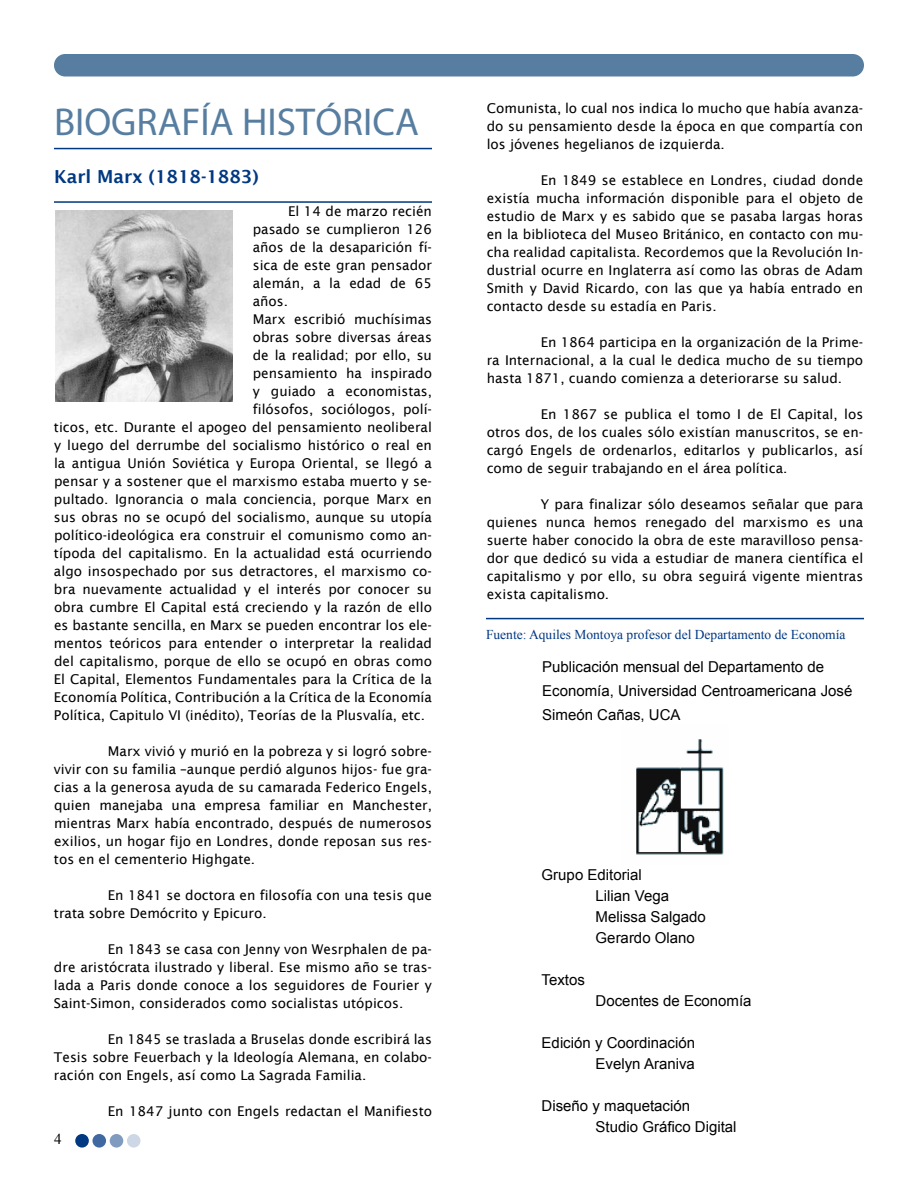
<style>
.page{position:relative;width:918px;height:1188px;background:#fff}
.page>*{position:absolute;margin:0;border:0;box-sizing:border-box;transform-origin:0 0}
.t1{font:39px "Myriad";color:#577ea0}
.t2{font:600 18px "Lucida Sans";color:#003882}
.t3{font:15px/21px "Arial";color:#000}
.t4{font:13.5px/18px "Lucida Sans";color:#000;text-align:justify}
.t5{font:13.5px "Times New Roman";color:#003882}
</style>
<div class="page">
<div style="left:75px;top:1134px;width:14px;height:14px;background:#003882;border-radius:50%"></div>
<svg style="left:92px;top:1134px;width:14px;height:14px"></svg>
<div style="left:110px;top:1134px;width:13px;height:14px;background:#809bc0;border-radius:50%"></div>
<div style="left:127px;top:1134px;width:14px;height:14px;background:#cdd7e6;border-radius:50%"></div>
<div style="left:54px;top:54px;width:810px;height:22px;background:#577ea0;border-radius:11px"></div>
<hr style="left:486px;top:618px;width:378px;height:1px;background:#003882">
<img style="left:636px;top:739px;width:88px;height:116px">
<hr style="left:54px;top:148px;width:378px;height:1px;background:#003882">
<hr style="left:54px;top:201px;width:378px;height:2px;background:#003882">
<img style="left:55px;top:210px;width:177px;height:192px">
<h1 class="t1" style="left:54px;top:102px;width:367px">BIOGRAFÍA HISTÓRICA</h1>
<h2 class="t2" style="left:54px;top:166px;width:206px">Karl Marx (1818-1883)</h2>
<p class="t4" style="left:288px;top:202px;width:145px">El 14 de marzo recién</p>
<p class="t4" style="left:253px;top:220px;width:181px">pasado se cumplieron 126</p>
<p class="t4" style="left:253px;top:238px;width:181px">años de la desaparición fí-</p>
<p class="t4" style="left:253px;top:256px;width:181px">sica de este gran pensador</p>
<p class="t4" style="left:253px;top:274px;width:181px">alemán, a la edad de 65</p>
<p class="t4" style="left:253px;top:292px;width:37px">años.</p>
<p class="t4" style="left:253px;top:310px;width:181px">Marx escribió muchísimas</p>
<p class="t4" style="left:253px;top:328px;width:181px">obras sobre diversas áreas</p>
<p class="t4" style="left:253px;top:346px;width:181px">de la realidad; por ello, su</p>
<p class="t4" style="left:253px;top:364px;width:181px">pensamiento ha inspirado</p>
<p class="t4" style="left:253px;top:382px;width:181px">y guiado a economistas,</p>
<p class="t4" style="left:253px;top:400px;width:181px">filósofos, sociólogos, polí-</p>
<p class="t4" style="left:54px;top:418px;width:380px">ticos, etc. Durante el apogeo del pensamiento neoliberal</p>
<p class="t4" style="left:54px;top:436px;width:380px">y luego del derrumbe del socialismo histórico o real en</p>
<p class="t4" style="left:54px;top:454px;width:379px">la antigua Unión Soviética y Europa Oriental, se llegó a</p>
<p class="t4" style="left:54px;top:472px;width:379px">pensar y a sostener que el marxismo estaba muerto y se-</p>
<p class="t4" style="left:54px;top:490px;width:379px">pultado. Ignorancia o mala conciencia, porque Marx en</p>
<p class="t4" style="left:54px;top:508px;width:380px">sus obras no se ocupó del socialismo, aunque su utopía</p>
<p class="t4" style="left:54px;top:526px;width:379px">político-ideológica era construir el comunismo como an-</p>
<p class="t4" style="left:54px;top:544px;width:379px">típoda del capitalismo. En la actualidad está ocurriendo</p>
<p class="t4" style="left:54px;top:562px;width:379px">algo insospechado por sus detractores, el marxismo co-</p>
<p class="t4" style="left:54px;top:580px;width:380px">bra nuevamente actualidad y el interés por conocer su</p>
<p class="t4" style="left:54px;top:598px;width:379px">obra cumbre El Capital está creciendo y la razón de ello</p>
<p class="t4" style="left:54px;top:616px;width:379px">es bastante sencilla, en Marx se pueden encontrar los ele-</p>
<p class="t4" style="left:54px;top:634px;width:379px">mentos teóricos para entender o interpretar la realidad</p>
<p class="t4" style="left:54px;top:652px;width:379px">del capitalismo, porque de ello se ocupó en obras como</p>
<p class="t4" style="left:54px;top:670px;width:379px">El Capital, Elementos Fundamentales para la Crítica de la</p>
<p class="t4" style="left:54px;top:688px;width:379px">Economía Política, Contribución a la Crítica de la Economía</p>
<p class="t4" style="left:54px;top:706px;width:373px">Política, Capitulo VI (inédito), Teorías de la Plusvalía, etc.</p>
<p class="t4" style="left:54px;top:742px;width:380px;text-indent:54px">Marx vivió y murió en la pobreza y si logró sobre&shy;vivir con su familia –aunque perdió algunos hijos- fue gra&shy;cias a la generosa ayuda de su camarada Federico Engels, quien manejaba una empresa familiar en Manchester, mientras Marx había encontrado, después de numerosos exilios, un hogar fijo en Londres, donde reposan sus res&shy;tos en el cementerio Highgate.</p>
<p class="t4" style="left:54px;top:886px;width:379px;text-indent:54px">En 1841 se doctora en filosofía con una tesis que trata sobre Demócrito y Epicuro.</p>
<p class="t4" style="left:54px;top:940px;width:380px;text-indent:54px">En 1843 se casa con Jenny von Wesrphalen de pa&shy;dre aristócrata ilustrado y liberal. Ese mismo año se tras&shy;lada a Paris donde conoce a los seguidores de Fourier y Saint-Simon, considerados como socialistas utópicos.</p>
<p class="t4" style="left:54px;top:1030px;width:380px;text-indent:54px">En 1845 se traslada a Bruselas donde escribirá las Tesis sobre Feuerbach y la Ideología Alemana, en colabo&shy;ración con Engels, así como La Sagrada Familia.</p>
<p class="t4" style="left:108px;top:1102px;width:326px">En 1847 junto con Engels redactan el Manifiesto</p>
<p class="t4" style="left:487px;top:99px;width:378px">Comunista, lo cual nos indica lo mucho que había avanza&shy;do su pensamiento desde la época en que compartía con los jóvenes hegelianos de izquierda.</p>
<p class="t4" style="left:487px;top:171px;width:378px;text-indent:54px">En 1849 se establece en Londres, ciudad donde existía mucha información disponible para el objeto de estudio de Marx y es sabido que se pasaba largas horas en la biblioteca del Museo Británico, en contacto con mu&shy;cha realidad capitalista. Recordemos que la Revolución In&shy;dustrial ocurre en Inglaterra así como las obras de Adam Smith y David Ricardo, con las que ya había entrado en contacto desde su estadía en Paris.</p>
<p class="t4" style="left:487px;top:333px;width:378px;text-indent:54px">En 1864 participa en la organización de la Prime&shy;ra Internacional, a la cual le dedica mucho de su tiempo hasta 1871, cuando comienza a deteriorarse su salud.</p>
<p class="t4" style="left:487px;top:405px;width:378px;text-indent:54px">En 1867 se publica el tomo I de El Capital, los otros dos, de los cuales sólo existían manuscritos, se en&shy;cargó Engels de ordenarlos, editarlos y publicarlos, así como de seguir trabajando en el área política.</p>
<p class="t4" style="left:487px;top:495px;width:378px;text-indent:54px">Y para finalizar sólo deseamos señalar que para quienes nunca hemos renegado del marxismo es una suerte haber conocido la obra de este maravilloso pensa&shy;dor que dedicó su vida a estudiar de manera científica el capitalismo y por ello, su obra seguirá vigente mientras exista capitalismo.</p>
<p class="t5" style="left:486px;top:626px;width:361px">Fuente: Aquiles Montoya profesor del Departamento de Economía</p>
<p class="t3" style="left:542px;top:655px;width:312px;line-height:24px">Publicación mensual del Departamento de<br>Economía, Universidad Centroamericana José<br>Simeón Cañas, UCA</p>
<p class="t3" style="left:596px;top:865px;width:112px;text-indent:-54px">Grupo Editorial<br>Lilian Vega<br>Melissa Salgado<br>Gerardo Olano</p>
<p class="t3" style="left:542px;top:970px;width:45px">Textos</p>
<p class="t3" style="left:596px;top:991px;width:157px">Docentes de Economía</p>
<p class="t3" style="left:542px;top:1033px;width:155px;text-align:right">Edición y Coordinación<br>Evelyn Araniva</p>
<p class="t3" style="left:596px;top:1096px;width:142px;text-indent:-54px">Diseño y maquetación<br>Studio Gráfico Digital</p>
</div>
